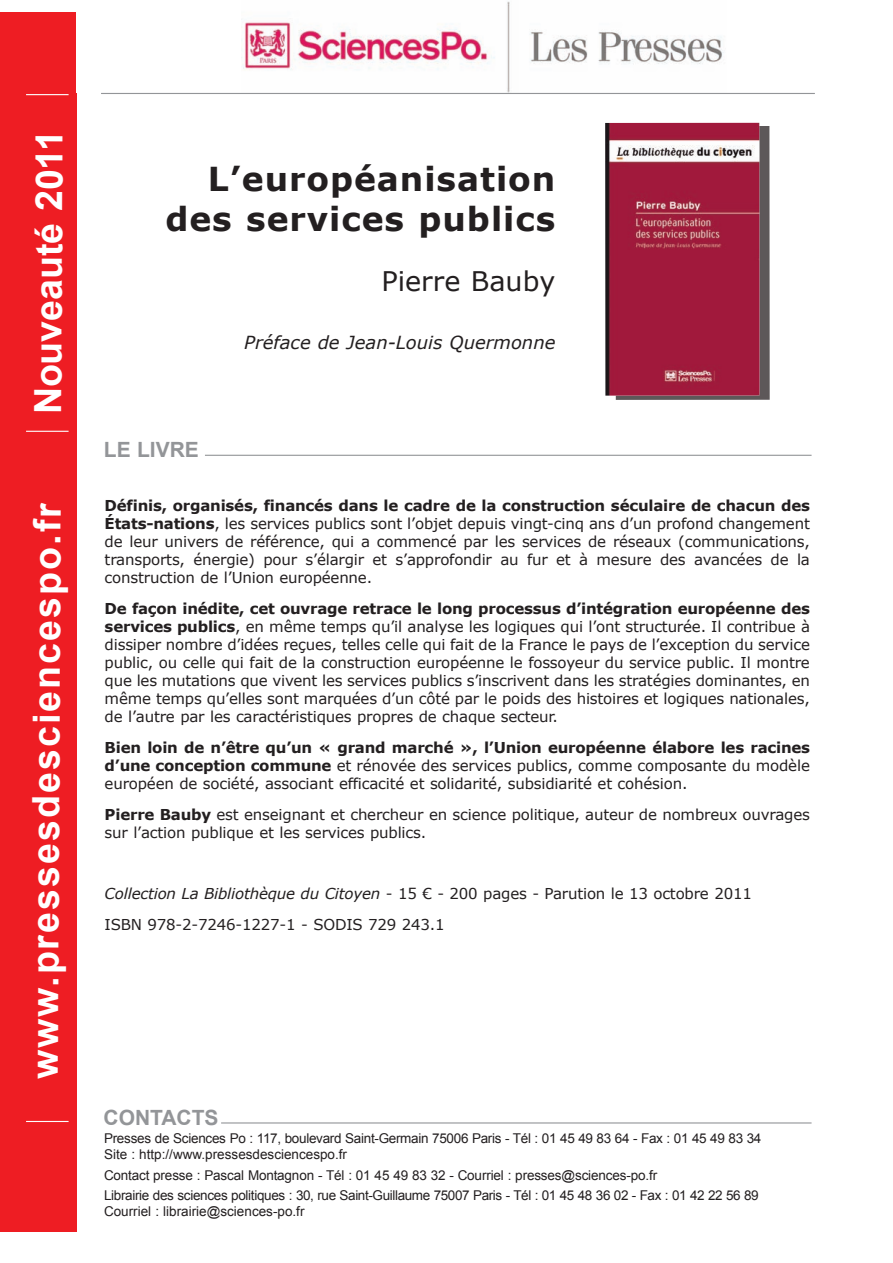
<style>
.page{position:relative;width:893px;height:1263px;background:#fff}
.page>*{position:absolute;margin:0;border:0;box-sizing:border-box;transform-origin:0 0}
.t1{font:700 37.5px "Arial";letter-spacing:.05em;color:#fff}
.t2{font:700 37.5px "Arial";letter-spacing:-.005em;color:#fff}
.t3{font:700 33px/39.6px "Verdana";letter-spacing:.03em;color:#231f20;text-align:right}
.t4{font:27px "Verdana";color:#231f20}
.t5{font:700 21px "Arial";color:#939598}
.t6{font:italic 18px "Verdana";color:#231f20}
.t7{font:15px/18px "Verdana";letter-spacing:-.015em;color:#231f20;text-align:justify}
.t8{font:13.5px/16.2px "Arial";letter-spacing:-.02em;color:#231f20}
.t9{font:13.5px "Arial";color:#231f20}
.s1{font-weight:700}
.s2{font-style:italic}
</style>
<div class="page">
<hr style="left:205px;top:455px;width:607px;height:1px;background:#939598">
<div style="left:616px;top:126px;width:154px;height:274px;background:#5d5859"></div>
<div style="left:0;top:12px;width:77px;height:1220px;background:#ee1d23"></div>
<hr style="left:26px;top:94px;width:43px;height:1px;background:#fff">
<hr style="left:26px;top:1121px;width:43px;height:1px;background:#fff">
<hr style="left:26px;top:431px;width:43px;height:1px;background:#fff">
<hr style="left:221px;top:1122px;width:591px;height:1px;background:#939598">
<img style="left:605px;top:123px;width:154px;height:273px">
<img style="left:241px;top:1px;width:483px;height:91px">
<hr style="left:101px;top:93px;width:714px;height:1px;background:#939598">
<h1 class="t2" style="left:28px;top:414px;width:286px;rotate:-90deg">Nouveauté 2011</h1>
<h1 class="t1" style="left:25px;top:1079px;width:578px;rotate:-90deg">www.pressesdesciencespo.fr</h1>
<h2 class="t3" style="left:165px;top:158px;width:391px">L’européanisation des services publics</h2>
<h3 class="t4" style="left:381px;top:264px;width:175px">Pierre Bauby</h3>
<p class="t6" style="left:244px;top:331px;width:313px">Préface de Jean-Louis Quermonne</p>
<h3 class="t5" style="left:104px;top:438px;width:97px">LE LIVRE</h3>
<p class="t7" style="left:105px;top:496px;width:707px"><span class="s1">Définis, organisés, financés dans le cadre de la construction séculaire de chacun des États-nations</span>, les services publics sont l’objet depuis vingt-cinq ans d’un profond changement de leur univers de référence, qui a commencé par les services de réseaux (communications, transports, énergie) pour s’élargir et s’approfondir au fur et à mesure des avancées de la construction de l’Union européenne.</p>
<p class="t7" style="left:105px;top:599px;width:707px"><span class="s1">De façon inédite, cet ouvrage retrace le long processus d’intégration européenne des services publics</span>, en même temps qu’il analyse les logiques qui l’ont structurée. Il contribue à dissiper nombre d’idées reçues, telles celle qui fait de la France le pays de l’exception du service public, ou celle qui fait de la construction européenne le fossoyeur du service public. Il montre que les mutations que vivent les services publics s’inscrivent dans les stratégies dominantes, en même temps qu’elles sont marquées d’un côté par le poids des histoires et logiques nationales, de l’autre par les caractéristiques propres de chaque secteur.</p>
<p class="t7" style="left:105px;top:738px;width:707px"><span class="s1">Bien loin de n’être qu’un « grand marché », l’Union européenne élabore les racines d’une conception commune</span> et rénovée des services publics, comme composante du modèle européen de société, associant efficacité et solidarité, subsidiarité et cohésion.</p>
<p class="t7" style="left:105px;top:805px;width:707px"><span class="s1">Pierre Bauby</span> est enseignant et chercheur en science politique, auteur de nombreux ouvrages sur l’action publique et les services publics.</p>
<p class="t7" style="left:105px;top:878px;width:649px;line-height:30.8px"><span class="s2">Collection La Bibliothèque du Citoyen</span> - 15 € - 200 pages - Parution le 13 octobre 2011<br>ISBN 978-2-7246-1227-1 - SODIS 729 243.1</p>
<h3 class="t5" style="left:104px;top:1106px;width:117px">CONTACTS</h3>
<p class="t8" style="left:104px;top:1130px;width:659px">Presses de Sciences Po : 117, boulevard Saint-Germain 75006 Paris - Tél : 01 45 49 83 64 - Fax : 01 45 49 83 34<br>Site : http://www.pressesdesciencespo.fr</p>
<p class="t8" style="left:104px;top:1165px;width:656px;line-height:20.4px">Contact presse : Pascal Montagnon - Tél : 01 45 49 83 32 - Courriel : presses@sciences-po.fr<br>Librairie des sciences politiques : 30, rue Saint-Guillaume 75007 Paris - Tél : 01 45 48 36 02 - Fax : 01 42 22 56 89</p>
<p class="t9" style="left:104px;top:1204px;width:202px">Courriel : librairie@sciences-po.fr</p>
</div>
